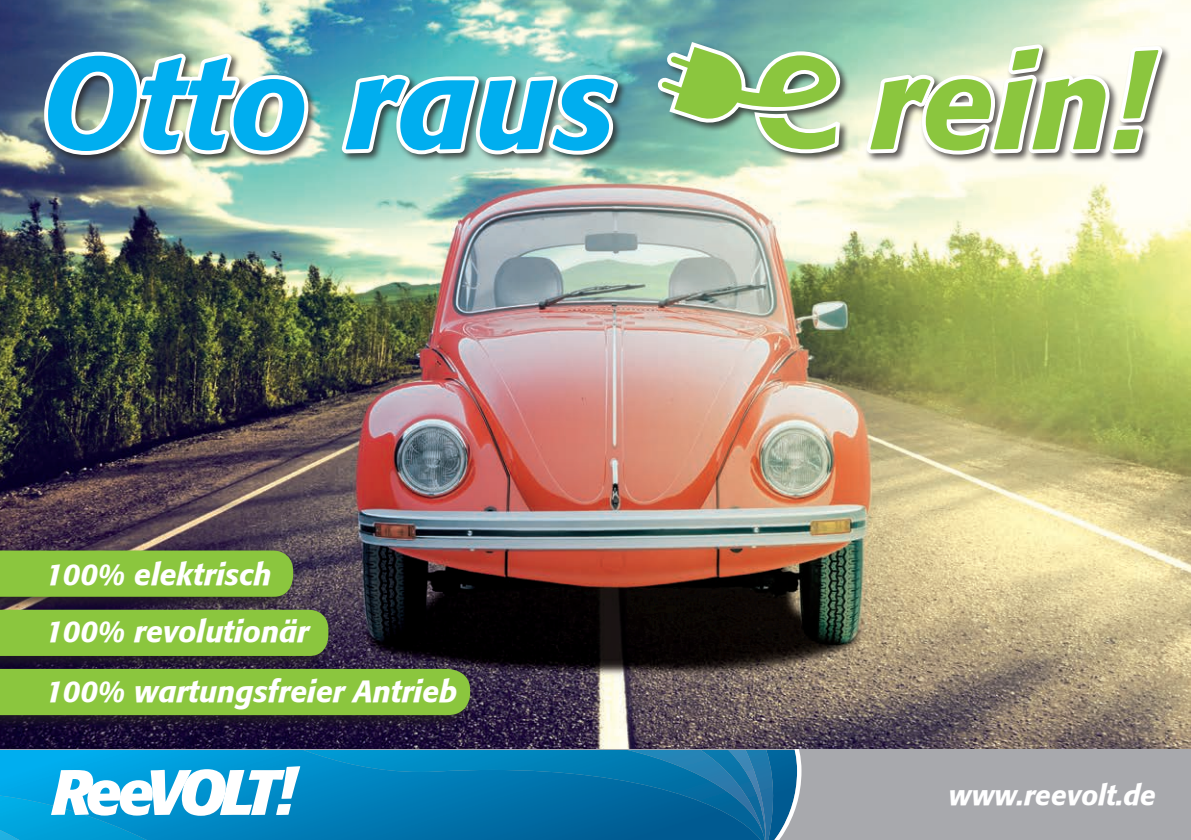
<style>
.page{position:relative;width:1191px;height:840px;background:#fff}
.page>*{position:absolute;margin:0;border:0;box-sizing:border-box;transform-origin:0 0}
.t1{font:italic 500 129.4px "Formata";color:#00aeef}
.t2{font:italic 500 129.4px "Formata";color:#8bc63e}
.t3{font:italic 500 30px "Formata";color:#fff}
.t4{font:italic 500 28px "Formata";color:#fff}
</style>
<div class="page">
<img style="left:0;top:0;width:1191px;height:749px">
<div style="left:0;top:749px;width:1191px;height:90px;background:#a8a9ad"></div>
<svg style="left:0;top:750px;width:303px;height:89px;background:#00a2e1"></svg>
<svg style="left:303px;top:750px;width:324px;height:89px;background:#0079b2"></svg>
<svg style="left:627px;top:749px;width:174px;height:90px;background:#1770a2"></svg>
<svg style="left:0;top:765px;width:300px;height:74px;background:#53b9e1"></svg>
<div style="left:0;top:546px;width:296px;height:66px;background:#231f20;opacity:.75"></div>
<div style="left:0;top:550px;width:293px;height:46px;background:#8bc63e"></div>
<div style="left:0;top:605px;width:332px;height:66px;background:#231f20;opacity:.75"></div>
<div style="left:0;top:609px;width:328px;height:46px;background:#8bc63e"></div>
<div style="left:0;top:664px;width:474px;height:66px;background:#231f20;opacity:.75"></div>
<div style="left:0;top:668px;width:470px;height:46px;background:#8bc63e"></div>
<div style="left:42px;top:49px;width:585px;height:116px;background:#231f20;opacity:.75"></div>
<img style="left:40px;top:47px;width:273px;height:112px">
<svg style="left:337px;top:69px;width:285px;height:92px"></svg>
<div style="left:864px;top:42px;width:308px;height:122px;background:#231f20;opacity:.75"></div>
<svg style="left:862px;top:37px;width:307px;height:124px"></svg>
<div style="left:656px;top:40px;width:194px;height:123px;background:#231f20;opacity:.75"></div>
<svg style="left:659px;top:39px;width:183px;height:116px;background:#95c48a"></svg>
<p class="t1" style="left:42px;top:24px;width:575px">Otto raus</p>
<p class="t2" style="left:871px;top:24px;width:279px">rein!</p>
<p class="t3" style="left:45px;top:555px;width:228px">100% elektrisch</p>
<p class="t3" style="left:45px;top:612px;width:265px">100% revolutionär</p>
<p class="t3" style="left:45px;top:673px;width:413px">100% wartungsfreier Antrieb</p>
<p class="t4" style="left:949px;top:777px;width:209px">www.reevolt.de</p>
</div>
